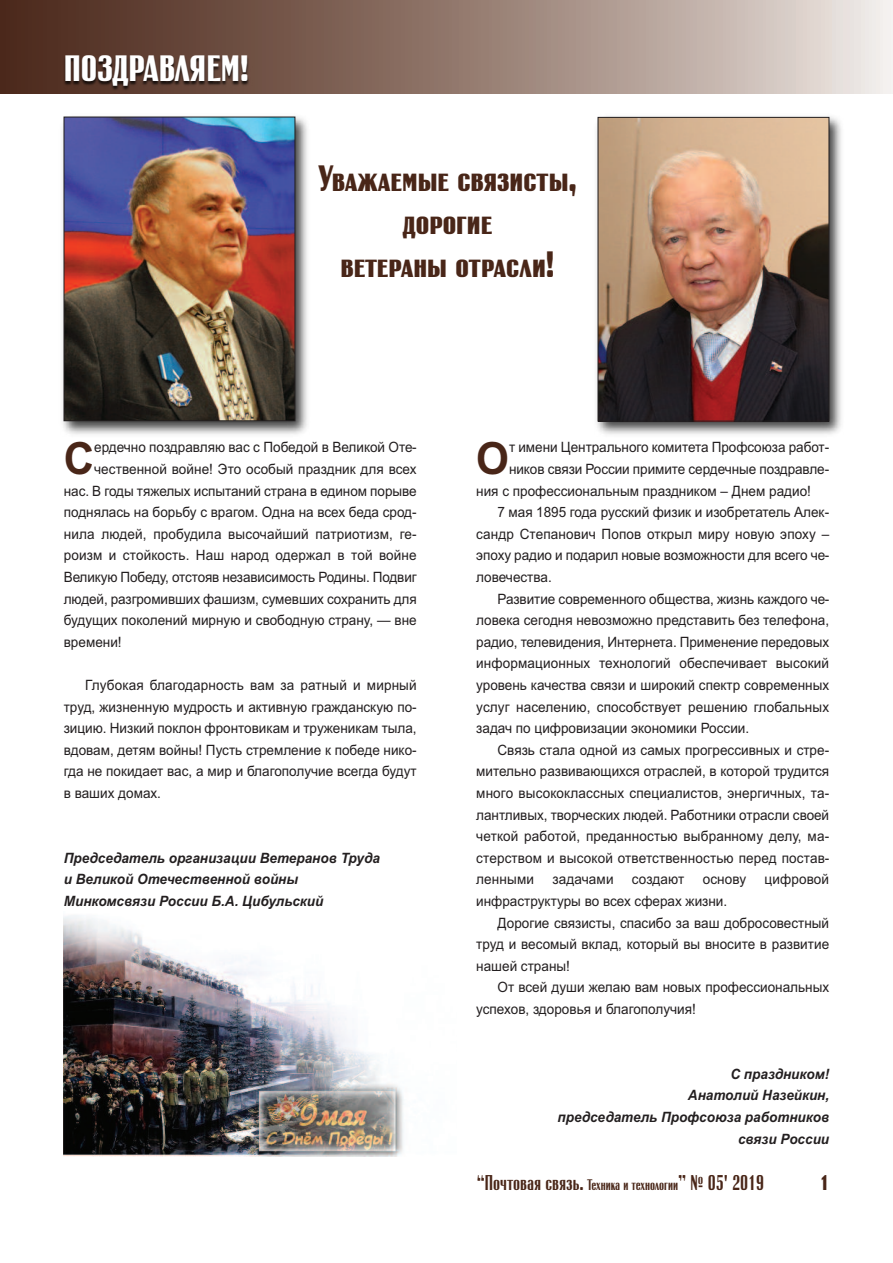
<style>
.page{position:relative;width:893px;height:1263px;background:#fff}
.page>*{position:absolute;margin:0;border:0;box-sizing:border-box;transform-origin:0 0}
.t1{font:700 44.4px "Arial";color:#492618;scale:.95 1}
.t2{font:700 36px/43.2px "Rubrica Small Caps";color:#492618;text-align:center}
.t3{font:700 36px "Rubrica";color:#fff}
.t4{font:21px "Rubrica";color:#492618}
.t5{font:700 21px "Rubrica";color:#492618}
.t6{font:14.25px/21.6px "Arial";color:#231f20;text-align:justify;scale:.95 1}
.t7{font:italic 700 14.25px/21.6px "Arial";color:#231f20;text-align:right;scale:.95 1}
.s1{font-size:15px}
</style>
<div class="page">
<svg style="left:0;top:0;width:893px;height:94px;background:#968076"></svg>
<img style="left:58px;top:20px;width:779px;height:74px">
<img style="left:596px;top:116px;width:245px;height:319px">
<img style="left:600px;top:119px;width:227px;height:300px">
<div style="left:598px;top:117px;width:231px;height:304px;border:1px solid #231f20"></div>
<img style="left:62px;top:116px;width:245px;height:319px">
<img style="left:66px;top:119px;width:227px;height:300px">
<div style="left:64px;top:117px;width:231px;height:304px;border:1px solid #231f20"></div>
<img style="left:64px;top:915px;width:340px;height:242px">
<h2 class="t3" style="left:64px;top:56px;width:187px">ПОЗДРАВЛЯЕМ!</h2>
<h2 class="t2" style="left:318px;top:157px;width:260px">Уважаемые связисты, дорогие<br>ветераны отрасли!</h2>
<h1 class="t1" style="left:64px;top:433px;width:34px">С</h1>
<p class="t6" style="left:94px;top:437px;width:341px">ердечно поздравляю вас с Победой в Великой Оте-</p>
<p class="t6" style="left:94px;top:458px;width:341px">чественной войне! Это особый праздник для всех</p>
<p class="t6" style="left:64px;top:480px;width:373px">нас. В годы тяжелых испытаний страна в едином порыве</p>
<p class="t6" style="left:64px;top:501px;width:373px">поднялась на борьбу с врагом. Одна на всех беда срод-</p>
<p class="t6" style="left:64px;top:523px;width:373px">нила людей, пробудила высочайший патриотизм, ге-</p>
<p class="t6" style="left:64px;top:545px;width:373px">роизм и стойкость. Наш народ одержал в той войне</p>
<p class="t6" style="left:64px;top:566px;width:373px">Великую Победу, отстояв независимость Родины. Подвиг</p>
<p class="t6" style="left:64px;top:588px;width:373px">людей, разгромивших фашизм, сумевших сохранить для</p>
<p class="t6" style="left:64px;top:609px;width:373px">будущих поколений мирную и свободную страну, — вне</p>
<p class="t6" style="left:64px;top:631px;width:62px">времени!</p>
<p class="t6" style="left:64px;top:674px;width:373px;text-indent:21px">Глубокая благодарность вам за ратный и мирный труд, жизненную мудрость и активную гражданскую по&shy;зицию. Низкий поклон фронтовикам и труженикам тыла, вдовам, детям войны! Пусть стремление к победе нико&shy;гда не покидает вас, а мир и благополучие всегда будут в ваших домах.</p>
<p class="t7" style="left:64px;top:847px;width:334px;text-align:left">Председатель организации Ветеранов Труда и Великой Отечественной войны<br>Минкомсвязи России Б.А. Цибульский</p>
<h1 class="t1" style="left:476px;top:433px;width:36px">О</h1>
<p class="t6" style="left:509px;top:437px;width:338px">т имени Центрального комитета Профсоюза работ-</p>
<p class="t6" style="left:509px;top:458px;width:338px">ников связи России примите сердечные поздравле-</p>
<p class="t6" style="left:476px;top:480px;width:354px">ния с профессиональным праздником – Днем радио!</p>
<p class="t6" style="left:497px;top:501px;width:351px">7 мая 1895 года русский физик и изобретатель Алек-</p>
<p class="t6" style="left:476px;top:523px;width:373px">сандр Степанович Попов открыл миру новую эпоху –</p>
<p class="t6" style="left:476px;top:545px;width:373px">эпоху радио и подарил новые возможности для всего че-</p>
<p class="t6" style="left:476px;top:566px;width:81px">ловечества.</p>
<p class="t6" style="left:497px;top:588px;width:351px">Развитие современного общества, жизнь каждого че-</p>
<p class="t6" style="left:476px;top:609px;width:373px">ловека сегодня невозможно представить без телефона,</p>
<p class="t6" style="left:476px;top:631px;width:373px">радио, телевидения, Интернета. Применение передовых</p>
<p class="t6" style="left:476px;top:653px;width:373px">информационных технологий обеспечивает высокий</p>
<p class="t6" style="left:476px;top:674px;width:373px">уровень качества связи и широкий спектр современных</p>
<p class="t6" style="left:476px;top:696px;width:373px">услуг населению, способствует решению глобальных</p>
<p class="t6" style="left:476px;top:717px;width:289px">задач по цифровизации экономики России.</p>
<p class="t6" style="left:497px;top:739px;width:351px">Связь стала одной из самых прогрессивных и стре-</p>
<p class="t6" style="left:476px;top:761px;width:373px">мительно развивающихся отраслей, в которой трудится</p>
<p class="t6" style="left:476px;top:782px;width:373px">много высококлассных специалистов, энергичных, та-</p>
<p class="t6" style="left:476px;top:804px;width:373px">лантливых, творческих людей. Работники отрасли своей</p>
<p class="t6" style="left:476px;top:825px;width:373px">четкой работой, преданностью выбранному делу, ма-</p>
<p class="t6" style="left:476px;top:847px;width:373px">стерством и высокой ответственностью перед постав-</p>
<p class="t6" style="left:476px;top:869px;width:62px">ленными</p>
<p class="t6" style="left:552px;top:869px;width:66px">задачами</p>
<p class="t6" style="left:632px;top:869px;width:57px">создают</p>
<p class="t6" style="left:703px;top:869px;width:47px">основу</p>
<p class="t6" style="left:765px;top:869px;width:69px">цифровой</p>
<p class="t6" style="left:476px;top:890px;width:266px">инфраструктуры во всех сферах жизни.</p>
<p class="t6" style="left:497px;top:912px;width:351px">Дорогие связисты, спасибо за ваш добросовестный</p>
<p class="t6" style="left:476px;top:933px;width:373px">труд и весомый вклад, который вы вносите в развитие</p>
<p class="t6" style="left:476px;top:955px;width:100px">нашей страны!</p>
<p class="t6" style="left:497px;top:977px;width:351px">От всей души желаю вам новых профессиональных</p>
<p class="t6" style="left:476px;top:998px;width:233px">успехов, здоровья и благополучия!</p>
<p class="t7" style="left:557px;top:1063px;width:287px">С праздником!<br>Анатолий Назейкин,<br>председатель Профсоюза работников связи России</p>
<h3 class="t4" style="left:477px;top:1174px;width:289px">“Почтовая связь. <span class="s1">Техника и технологии</span>” № 05' 2019</h3>
<h3 class="t5" style="left:820px;top:1174px;width:11px">1</h3>
</div>
